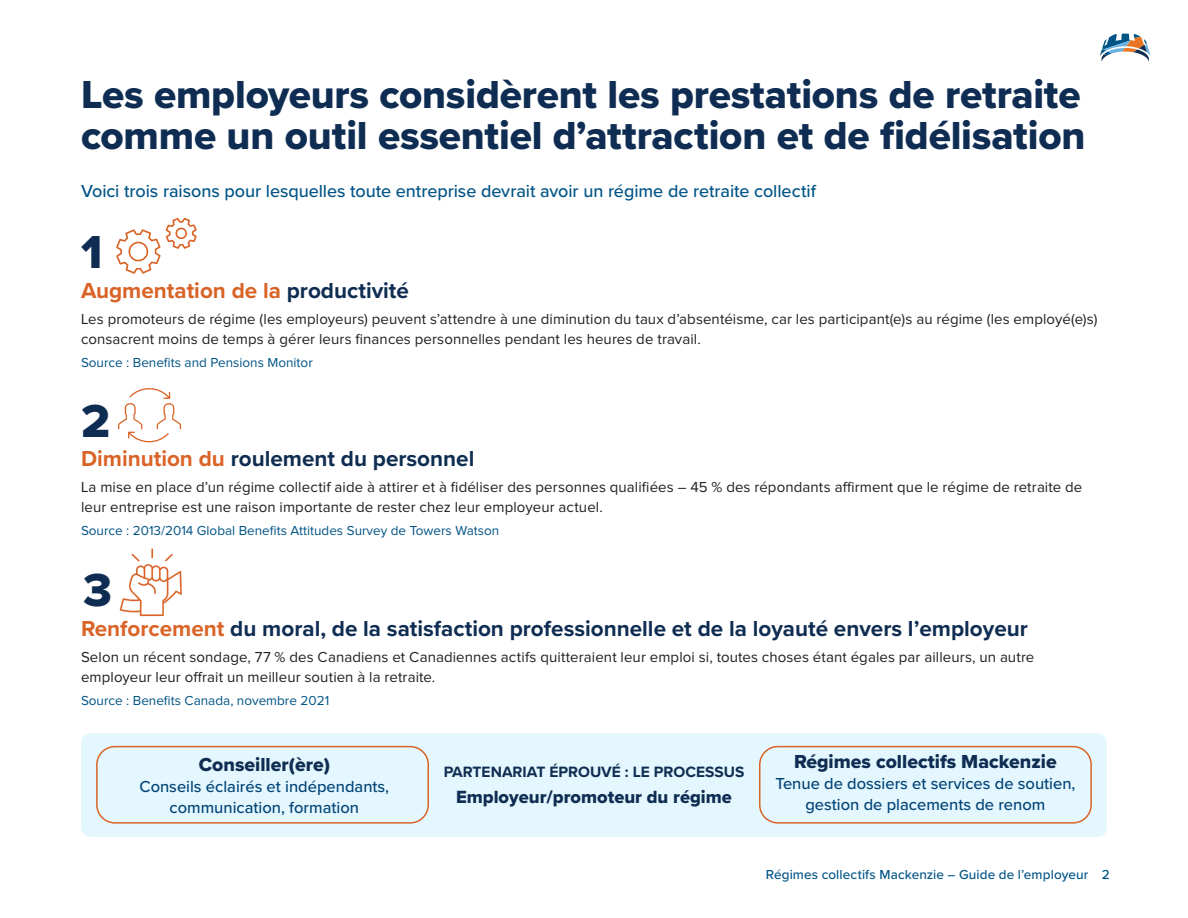
<style>
.page{position:relative;width:1188px;height:918px;background:#fff}
.page>*{position:absolute;margin:0;border:0;box-sizing:border-box;transform-origin:0 0}
.large_numbers{font:48px "Proxima Nova Extrabld";color:#0f2d52}
.MI_-_Brochure_-_Headers{font:40.5px/40.5px "Proxima Nova Extrabld";letter-spacing:-.005em;color:#0f2d52}
.MI_-_Brochure_-_Subheads{font:700 22.5px "Proxima Nova";color:#0f2d52}
.MI_-_Brochure_-_Subheads-2{font:700 22.5px "Proxima Nova";color:#d96326}
.MI_-_Brochure_-_Callout_Box_-_Subheads{font:19.5px "Proxima Nova Extrabld";color:#0f2d52}
.MI_-_Brochure_-_Callout_Box_-_Subheads-2{font:18.3px "Proxima Nova Extrabld";color:#0f2d52}
.MI_-_Brochure_-_Lead-in_Text{font:500 18px "Proxima Nova";letter-spacing:-.005em;color:#005486}
.MI_-_Brochure_-_Callout_Box_-_Subheads-3{font:500 16.5px/21px "Proxima Nova";color:#034477;text-align:center}
.MI_-_Brochure_-_Charts_and_Graphs_-_Titl{font:700 15.45px "Proxima Nova";color:#0f2d52}
.MI_-_Brochure_-_Body_Copy{font:15px/19.5px "Proxima Nova";letter-spacing:.005em;color:#231f20}
.Legal{font:13.5px "Proxima Nova";color:#005486}
.t1{font:500 13.5px "Proxima Nova";letter-spacing:.01em;color:#005486}
.s1{color:#0f2d52}
.s2{color:#da6327}
</style>
<div class="page">
<svg style="left:116px;top:218px;width:81px;height:56px"></svg>
<svg style="left:118px;top:388px;width:63px;height:54px"></svg>
<svg style="left:120px;top:548px;width:62px;height:68px"></svg>
<div style="left:81px;top:733px;width:1026px;height:104px;background:#e4f7fe;border-radius:9px"></div>
<div style="left:759px;top:746px;width:333px;height:78px;border:2px solid #da6327;border-radius:18px"></div>
<div style="left:96px;top:746px;width:333px;height:78px;border:2px solid #da6327;border-radius:18px"></div>
<svg style="left:1100px;top:34px;width:51px;height:28px"></svg>
<h1 class="MI_-_Brochure_-_Headers" style="left:81px;top:74px;width:1006px">Les employeurs considèrent les prestations de retraite comme un outil essentiel d’attraction et de fidélisation</h1>
<p class="MI_-_Brochure_-_Lead-in_Text" style="left:81px;top:177px;width:737px">Voici trois raisons pour lesquelles toute entreprise devrait avoir un régime de retraite collectif</p>
<p class="large_numbers" style="left:81px;top:217px;width:23px">1</p>
<h2 class="MI_-_Brochure_-_Subheads-2" style="left:81px;top:274px;width:329px">Augmentation de la <span class="s1">productivité</span></h2>
<p class="MI_-_Brochure_-_Body_Copy" style="left:81px;top:310px;width:1018px">Les promoteurs de régime (les employeurs) peuvent s’attendre à une diminution du taux d’absentéisme, car les participant(e)s au régime (les employé(e)s) consacrent moins de temps à gérer leurs finances personnelles pendant les heures de travail.</p>
<p class="Legal" style="left:81px;top:356px;width:233px">Source : Benefits and Pensions Monitor</p>
<p class="large_numbers" style="left:81px;top:385px;width:31px">2</p>
<h2 class="MI_-_Brochure_-_Subheads" style="left:81px;top:442px;width:395px"><span class="s2">Diminution du</span> roulement du personnel</h2>
<p class="MI_-_Brochure_-_Body_Copy" style="left:81px;top:478px;width:1003px">La mise en place d’un régime collectif aide à attirer et à fidéliser des personnes qualifiées – 45 % des répondants affirment que le régime de retraite de leur entreprise est une raison importante de rester chez leur employeur actuel.</p>
<p class="Legal" style="left:81px;top:524px;width:420px">Source : 2013/2014 Global Benefits Attitudes Survey de Towers Watson</p>
<p class="large_numbers" style="left:83px;top:555px;width:30px">3</p>
<h2 class="MI_-_Brochure_-_Subheads" style="left:81px;top:612px;width:948px"><span class="s2">Renforcement</span> du moral, de la satisfaction professionnelle et de la loyauté envers l’employeur</h2>
<p class="MI_-_Brochure_-_Body_Copy" style="left:81px;top:648px;width:955px">Selon un récent sondage, 77 % des Canadiens et Canadiennes actifs quitteraient leur emploi si, toutes choses étant égales par ailleurs, un autre employeur leur offrait un meilleur soutien à la retraite.</p>
<p class="Legal" style="left:81px;top:694px;width:250px">Source : Benefits Canada, novembre 2021</p>
<p class="MI_-_Brochure_-_Callout_Box_-_Subheads" style="left:199px;top:750px;width:133px">Conseiller(ère)</p>
<p class="MI_-_Brochure_-_Callout_Box_-_Subheads-3" style="left:139px;top:776px;width:251px">Conseils éclairés et indépendants, communication, formation</p>
<p class="MI_-_Brochure_-_Charts_and_Graphs_-_Titl" style="left:444px;top:760px;width:302px">PARTENARIAT ÉPROUVÉ : LE PROCESSUS</p>
<p class="MI_-_Brochure_-_Callout_Box_-_Subheads-2" style="left:456px;top:784px;width:277px">Employeur/promoteur du régime</p>
<p class="MI_-_Brochure_-_Callout_Box_-_Subheads" style="left:794px;top:747px;width:264px">Régimes collectifs Mackenzie</p>
<p class="MI_-_Brochure_-_Callout_Box_-_Subheads-3" style="left:775px;top:772px;width:302px">Tenue de dossiers et services de soutien, gestion de placements de renom</p>
<p class="t1" style="left:766px;top:865px;width:346px">Régimes collectifs Mackenzie – Guide de l’employeur 2</p>
</div>
